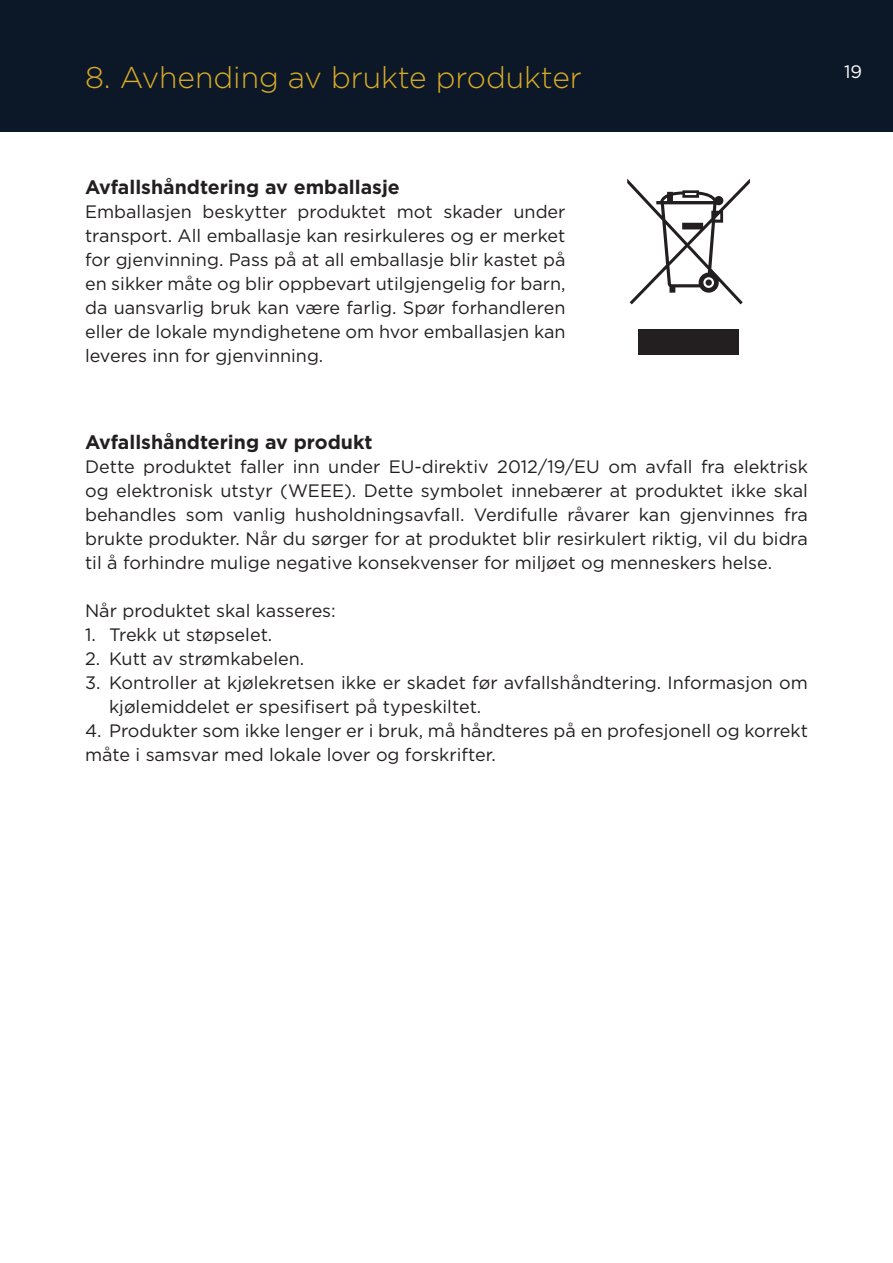
<style>
.page{position:relative;width:893px;height:1263px;background:#fff}
.page>*{position:absolute;margin:0;border:0;box-sizing:border-box;transform-origin:0 0}
.t1{font:300 30px "Gotham";color:#d9ac27}
.t2{font:700 19.5px "Gotham";color:#231f20}
.t3{font:18px/24px "Gotham";color:#231f20;text-align:justify}
.t4{font:18px "Gotham";color:#fff}
</style>
<div class="page">
<div style="left:0;top:0;width:893px;height:132px;background:#0c1828"></div>
<div style="left:638px;top:330px;width:101px;height:25px;background:#231f20"></div>
<svg style="left:627px;top:179px;width:123px;height:125px"></svg>
<h1 class="t1" style="left:85px;top:58px;width:498px">8. Avhending av brukte produkter</h1>
<p class="t2" style="left:85px;top:174px;width:316px">Avfallshåndtering av emballasje</p>
<p class="t3" style="left:85px;top:199px;width:482px">Emballasjen beskytter produktet mot skader under transport. All emballasje kan resirkuleres og er merket for gjenvinning. Pass på at all emballasje blir kastet på en sikker måte og blir oppbevart utilgjengelig for barn, da uansvarlig bruk kan være farlig. Spør forhandleren eller de lokale myndighetene om hvor emballasjen kan leveres inn for gjenvinning.</p>
<p class="t2" style="left:85px;top:429px;width:289px">Avfallshåndtering av produkt</p>
<p class="t3" style="left:85px;top:455px;width:724px">Dette produktet faller inn under EU-direktiv 2012/19/EU om avfall fra elektrisk og elektronisk utstyr (WEEE). Dette symbolet innebærer at produktet ikke skal behandles som vanlig husholdningsavfall. Verdifulle råvarer kan gjenvinnes fra brukte produkter. Når du sørger for at produktet blir resirkulert riktig, vil du bidra til å forhindre mulige negative konsekvenser for miljøet og menneskers helse.</p>
<p class="t3" style="left:85px;top:599px;width:252px">Når produktet skal kasseres:</p>
<p class="t3" style="left:85px;top:623px;width:189px">1. Trekk ut støpselet.</p>
<p class="t3" style="left:85px;top:647px;width:221px">2. Kutt av strømkabelen.</p>
<p class="t3" style="left:109px;top:671px;width:700px;text-indent:-24px">3. Kontroller at kjølekretsen ikke er skadet før avfallshåndtering. Informasjon om kjølemiddelet er spesifisert på typeskiltet.</p>
<p class="t3" style="left:85px;top:719px;width:724px">4. Produkter som ikke lenger er i bruk, må håndteres på en profesjonell og korrekt måte i samsvar med lokale lover og forskrifter.</p>
<p class="t4" style="left:844px;top:60px;width:20px">19</p>
</div>
